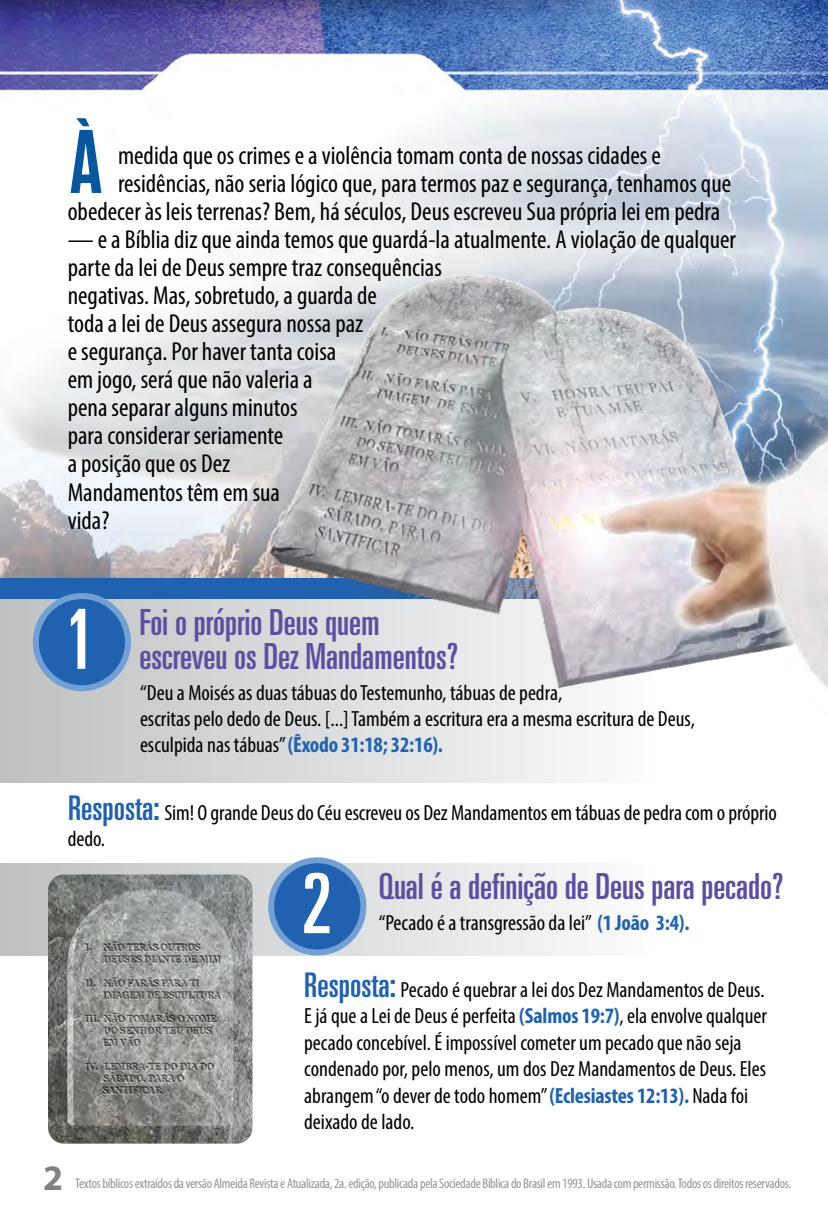
<style>
.page{position:relative;width:828px;height:1224px;background:#fff}
.page>*{position:absolute;margin:0;border:0;box-sizing:border-box;transform-origin:0 0}
.t1{font:600 90px "Tungsten";color:#08569d}
.t2{font:ultra-condensed 83px "Univers";color:#fff}
.t3{font:ultra-condensed 36px/34px "Univers";color:#5e4ea0}
.t4{font:700 36px "Myriad Pro";color:#808285}
.t5{font:condensed 26px/28px "Myriad Pro";color:#000}
.t6{font:condensed 22px/26.4px "Myriad Pro";color:#000}
.t7{font:condensed 14px "Myriad Pro";letter-spacing:-.02em;color:#939598}
.s1{font-weight:700;color:#2062af}
.s2{font-family:"Univers";font-stretch:ultra-condensed;font-size:34px;color:#2062af}
</style>
<div class="page">
<img style="left:0;top:0;width:828px;height:579px">
<div style="left:0;top:579px;width:828px;height:20px;background:#2062af"></div>
<div style="left:0;top:599px;width:654px;height:184px;background:linear-gradient(to right,#bcbfc2,#fcfcfc)"></div>
<div style="left:36px;top:596px;width:92px;height:92px;background:#2062af;border-radius:50%"></div>
<div style="left:33px;top:593px;width:98px;height:98px;border:6px solid #72a0d5;border-radius:50%"></div>
<svg style="left:827px;top:123px;width:1px;height:108px"></svg>
<div style="left:0;top:863px;width:654px;height:92px;background:linear-gradient(to right,#b9bec2,#f8fafc)"></div>
<div style="left:271px;top:860px;width:92px;height:92px;background:#2062af;border-radius:50%"></div>
<div style="left:268px;top:857px;width:98px;height:98px;border:6px solid #72a0d5;border-radius:50%"></div>
<img style="left:228px;top:231px;width:600px;height:524px">
<img style="left:48px;top:874px;width:204px;height:270px">
<h1 class="t1" style="left:70px;top:114px;width:35px">À</h1>
<p class="t5" style="left:118px;top:141px;width:544px">medida que os crimes e a violência tomam conta de nossas cidades e</p>
<p class="t5" style="left:118px;top:169px;width:615px">residências, não seria lógico que, para termos paz e segurança, tenhamos que</p>
<p class="t5" style="left:68px;top:197px;width:654px">obedecer às leis terrenas? Bem, há séculos, Deus escreveu Sua própria lei em pedra</p>
<p class="t5" style="left:68px;top:225px;width:670px">— e a Bíblia diz que ainda temos que guardá-la atualmente. A violação de qualquer parte da lei de Deus sempre traz consequências<br>negativas. Mas, sobretudo, a guarda de<br>toda a lei de Deus assegura nossa paz<br>e segurança. Por haver tanta coisa<br>em jogo, será que não valeria a<br>pena separar alguns minutos<br>para considerar seriamente<br>a posição que os Dez<br>Mandamentos têm em sua<br>vida?</p>
<h2 class="t2" style="left:64px;top:592px;width:32px">1</h2>
<h3 class="t3" style="left:139px;top:605px;width:320px">Foi o próprio Deus quem escreveu os Dez Mandamentos?</h3>
<p class="t6" style="left:140px;top:679px;width:556px">“Deu a Moisés as duas tábuas do Testemunho, tábuas de pedra,<br>escritas pelo dedo de Deus. [...] Também a escritura era a mesma escritura de Deus, esculpida nas tábuas” <span class="s1">(Êxodo 31:18; 32:16).</span></p>
<p class="t6" style="left:68px;top:799px;width:710px"><span class="s2">Resposta:</span> Sim! O grande Deus do Céu escreveu os Dez Mandamentos em tábuas de pedra com o próprio dedo.</p>
<h2 class="t2" style="left:301px;top:856px;width:32px">2</h2>
<h3 class="t3" style="left:379px;top:869px;width:406px">Qual é a definição de Deus para pecado?</h3>
<p class="t6" style="left:379px;top:909px;width:312px">“Pecado é a transgressão da lei” <span class="s1">(1 João 3:4).</span></p>
<p class="t6" style="left:304px;top:976px;width:464px"><span class="s2">Resposta:</span> Pecado é quebrar a lei dos Dez Mandamentos de Deus.<br>E já que a Lei de Deus é perfeita <span class="s1">(Salmos 19:7)</span>, ela envolve qualquer pecado concebível. É impossível cometer um pecado que não seja condenado por, pelo menos, um dos Dez Mandamentos de Deus. Eles abrangem “o dever de todo homem” <span class="s1">(Eclesiastes 12:13).</span> Nada foi deixado de lado.</p>
<h3 class="t4" style="left:43px;top:1155px;width:21px">2</h3>
<p class="t7" style="left:75px;top:1175px;width:717px">Textos bíblicos extraídos da versão Almeida Revista e Atualizada, 2a. edição, publicada pela Sociedade Bíblica do Brasil em 1993. Usada com permissão. Todos os direitos reservados.</p>
</div>
